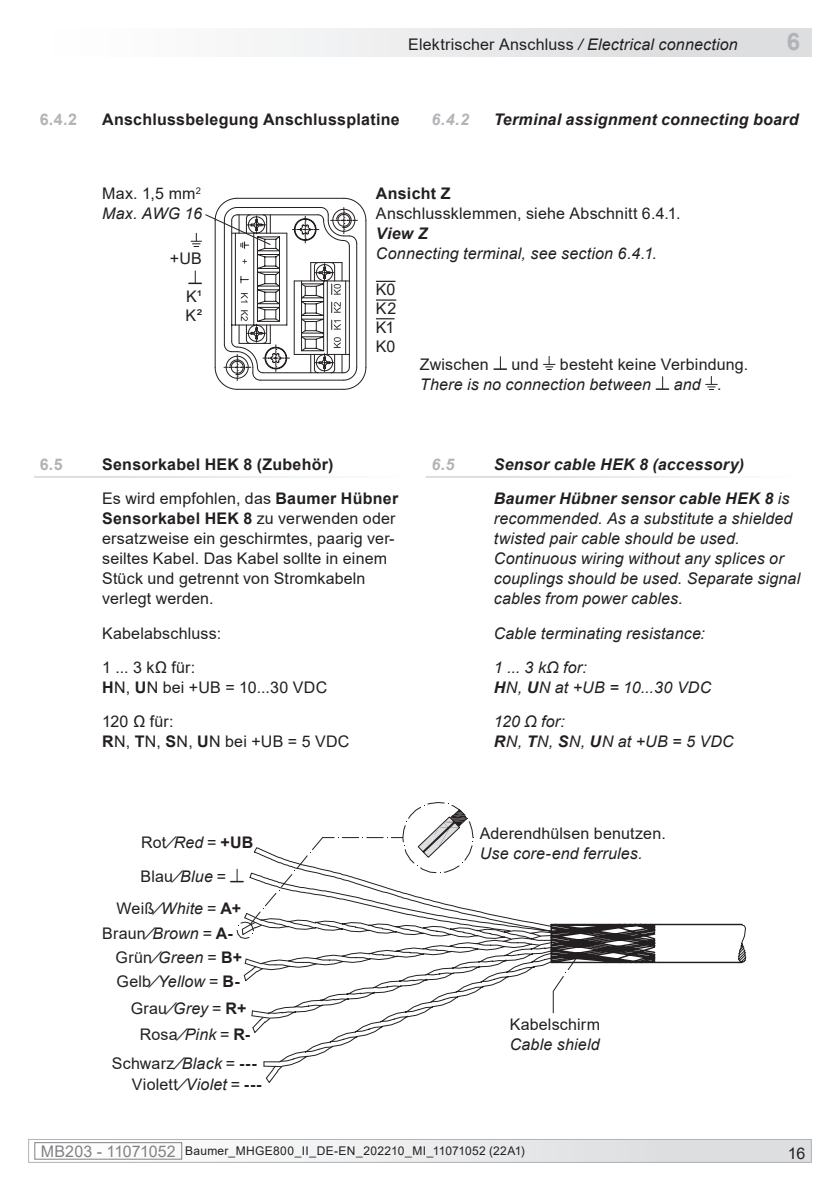
<style>
.page{position:relative;width:840px;height:1191px;background:#fff}
.page>*{position:absolute;margin:0;border:0;box-sizing:border-box;transform-origin:0 0}
.t1{font:700 24px "Arial";color:#b2b3b7}
.t2{font:16px/20px "Arial";letter-spacing:.01em;color:#231f20}
.t3{font:italic 16px/20px "Arial";letter-spacing:.01em;color:#231f20}
.t4{font:700 16px/34.2px "Arial";letter-spacing:.015em;color:#231f20}
.t5{font:italic 700 16px/34.2px "Arial";letter-spacing:.015em;color:#231f20}
.t6{font:700 16px "Arial";color:#b2b3b7}
.t7{font:italic 700 16px "Arial";color:#b2b3b7}
.t8{font:12px "Arial";letter-spacing:.02em;color:#231f20}
.s1{font-style:italic}
.s2{font-weight:400}
.s3{font-weight:700}
.s4{font-style:normal}
.s5{font-weight:700;font-style:normal}
.s6{font-size:16px;color:#808285}
</style>
<div class="page">
<div style="left:29px;top:1139px;width:781px;height:23px;background:linear-gradient(to right,#f9f9f9,#dbdcdf)"></div>
<div style="left:35px;top:1142px;width:147px;height:17px;border:1px solid #808285"></div>
<div style="left:28px;top:1139px;width:783px;height:23px;border:1px solid #b2b3b7"></div>
<div style="left:28px;top:28px;width:783px;height:29px;background:linear-gradient(to right,#fff,#d8d9dc)"></div>
<svg style="left:494px;top:357px;width:12px;height:13px"></svg>
<svg style="left:543px;top:356px;width:11px;height:14px"></svg>
<svg style="left:656px;top:377px;width:12px;height:13px"></svg>
<svg style="left:705px;top:376px;width:11px;height:14px"></svg>
<svg style="left:376px;top:281px;width:19px;height:1px"></svg>
<hr style="left:376px;top:299px;width:20px;height:2px;background:#231f20">
<svg style="left:376px;top:318px;width:18px;height:1px"></svg>
<svg style="left:189px;top:197px;width:177px;height:193px"></svg>
<hr style="left:658px;top:923px;width:83px;height:2px;background:#231f20">
<hr style="left:658px;top:961px;width:83px;height:2px;background:#231f20">
<svg style="left:736px;top:924px;width:10px;height:39px"></svg>
<svg style="left:231px;top:802px;width:429px;height:280px"></svg>
<p class="t2" style="left:408px;top:34px;width:331px">Elektrischer Anschluss <span class="s1">/ Electrical connection</span></p>
<h1 class="t1" style="left:786px;top:24px;width:15px">6</h1>
<p class="t6" style="left:40px;top:108px;width:39px">6.4.2</p>
<p class="t4" style="left:102px;top:102px;width:299px">Anschlussbelegung Anschlussplatine</p>
<p class="t7" style="left:431px;top:109px;width:39px">6.4.2</p>
<p class="t5" style="left:493px;top:103px;width:306px">Terminal assignment connecting board</p>
<p class="t2" style="left:102px;top:184px;width:101px">Max. 1,5 mm<sup>2<br></sup><span class="s1">Max. AWG 16</span></p>
<p class="t2" style="left:170px;top:249px;width:34px">+UB</p>
<p class="t2" style="left:185px;top:287px;width:18px;line-height:18.8px">K1<br>K2</p>
<p class="t4" style="left:376px;top:177px;width:76px">Ansicht Z</p>
<p class="t2" style="left:376px;top:204px;width:306px">Anschlussklemmen, siehe Abschnitt 6.4.1.</p>
<p class="t5" style="left:376px;top:217px;width:53px">View Z</p>
<p class="t3" style="left:376px;top:244px;width:282px">Connecting terminal, see section 6.4.1.</p>
<p class="t2" style="left:376px;top:280px;width:22px;line-height:18.8px;text-align:justify">K0<br>K2<br>K1<br>K0</p>
<p class="t2" style="left:420px;top:354px;width:70px">Zwischen</p>
<p class="t2" style="left:511px;top:354px;width:29px">und</p>
<p class="t2" style="left:559px;top:354px;width:190px">besteht keine Verbindung.</p>
<p class="t3" style="left:420px;top:374px;width:232px">There is no connection between</p>
<p class="t3" style="left:673px;top:374px;width:50px">and .</p>
<p class="t6" style="left:40px;top:453px;width:24px">6.5</p>
<p class="t4" style="left:102px;top:448px;width:297px">Sensorkabel HEK 8 (Zubehör)<br><span class="s2">Es wird empfohlen, das</span> Baumer Hübner</p>
<p class="t2" style="left:102px;top:509px;width:295px"><span class="s3">Sensorkabel HEK 8</span> zu verwenden oder ersatzweise ein geschirmtes, paarig ver&shy;seiltes Kabel. Das Kabel sollte in einem Stück und getrennt von Stromkabeln verlegt werden.</p>
<p class="t2" style="left:102px;top:616px;width:120px;line-height:34.2px">Kabelabschluss:<br>1 ... 3 kΩ für:</p>
<p class="t2" style="left:102px;top:670px;width:226px;line-height:34.2px"><span class="s3">H</span>N, <span class="s3">U</span>N bei +UB = 10...30 VDC<br>120 Ω für:</p>
<p class="t2" style="left:102px;top:731px;width:249px"><span class="s3">R</span>N, <span class="s3">T</span>N, <span class="s3">S</span>N, <span class="s3">U</span>N bei +UB = 5 VDC</p>
<p class="t2" style="left:141px;top:832px;width:114px">Rot <span class="s1">/Red</span> = <span class="s3">+UB</span></p>
<p class="t2" style="left:140px;top:866px;width:87px">Blau<span class="s1">/Blue</span> =</p>
<p class="t3" style="left:117px;top:899px;width:126px"><span class="s4">Weiß</span>/White <span class="s4">=</span> <span class="s5">A+</span></p>
<p class="t2" style="left:102px;top:922px;width:132px">Braun<span class="s1">/Brown</span> = <span class="s3">A-</span></p>
<p class="t3" style="left:116px;top:947px;width:128px"><span class="s4">Grün</span>/Green <span class="s4">=</span> <span class="s5">B+</span></p>
<p class="t2" style="left:131px;top:995px;width:121px;line-height:26px;text-align:center">Grau<span class="s1">/Grey</span> = <span class="s3">R+<br></span>Rosa <span class="s1">/Pink</span> = <span class="s3">R-</span></p>
<p class="t3" style="left:116px;top:971px;width:125px"><span class="s4">Gelb</span>/Yellow <span class="s4">=</span> <span class="s5">B-</span></p>
<p class="t2" style="left:132px;top:1053px;width:131px;line-height:21px;text-indent:-20px">Schwarz <span class="s1">/Black</span> = <span class="s3">---<br></span>Violett <span class="s1">/Violet</span> = <span class="s3">---</span></p>
<p class="t7" style="left:431px;top:454px;width:25px">6.5</p>
<p class="t5" style="left:493px;top:448px;width:297px">Sensor cable HEK 8 (accessory)<br>Baumer Hübner sensor cable HEK 8 <span class="s2">is</span></p>
<p class="t3" style="left:493px;top:509px;width:308px">recommended. As a substitute a shielded twisted pair cable should be used.<br>Continuous wiring without any splices or couplings should be used. Separate signal cables from power cables.</p>
<p class="t3" style="left:493px;top:616px;width:213px;line-height:34.2px">Cable terminating resistance:<br>1 ... 3 kΩ for:</p>
<p class="t3" style="left:493px;top:670px;width:219px;line-height:34.2px"><span class="s3">H</span>N, <span class="s3">U</span>N at +UB = 10...30 VDC<br>120 Ω for:</p>
<p class="t3" style="left:493px;top:731px;width:241px"><span class="s3">R</span>N, <span class="s3">T</span>N, <span class="s3">S</span>N, <span class="s3">U</span>N at +UB = 5 VDC</p>
<p class="t2" style="left:479px;top:823px;width:187px">Aderendhülsen benutzen.</p>
<p class="t3" style="left:479px;top:843px;width:164px">Use core-end ferrules.</p>
<p class="t2" style="left:509px;top:1014px;width:92px">Kabelschirm</p>
<p class="t3" style="left:509px;top:1034px;width:91px">Cable shield</p>
<p class="t8" style="left:41px;top:1143px;width:485px"><span class="s6">MB203 - 11071052</span> Baumer_MHGE800_II_DE-EN_202210_MI_11071052 (22A1)</p>
<p class="t2" style="left:787px;top:1143px;width:19px">16</p>
</div>
